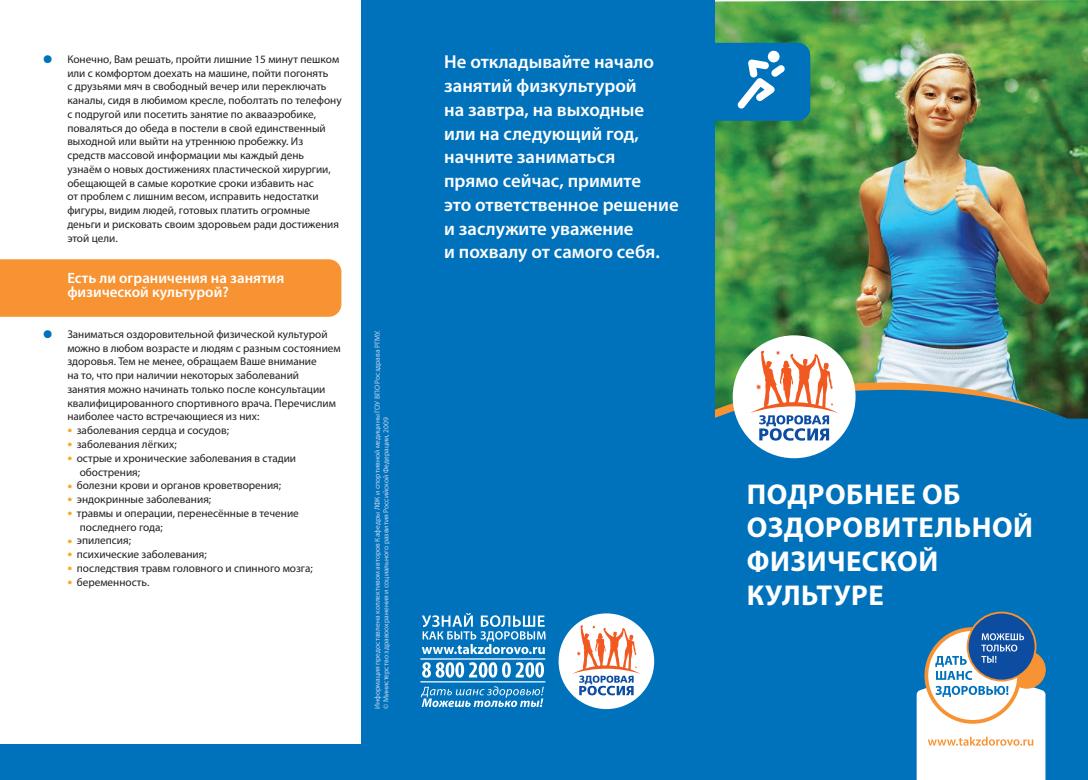
<style>
.page{position:relative;width:1088px;height:780px;background:#fff}
.page>*{position:absolute;margin:0;border:0;box-sizing:border-box;transform-origin:0 0}
.t1{font:37.5px "Myriad Pro";color:#0072bc}
.t2{font:700 28.75px/33.8px "Myriad Pro";letter-spacing:.02em;color:#fff}
.t3{font:600 18.75px/23.8px "Myriad Pro";color:#fff}
.t4{font:600 15px/13.8px "Myriad Pro";color:#fff}
.t5{font:11.25px/13.8px "Myriad Pro";color:#231f20}
.t6{font:7.5px/8.8px "Myriad Pro";color:#c6d5ed}
.s1{font-size:17.5px;color:#faab1a}
</style>
<div class="page">
<img style="left:714px;top:0;width:374px;height:390px">
<div style="left:0;top:744px;width:1088px;height:36px;background:#0072bc"></div>
<svg style="left:714px;top:382px;width:350px;height:8px;background:#ac9c6c"></svg>
<div style="left:714px;top:390px;width:374px;height:390px;background:#0072bc"></div>
<div style="left:361px;top:0;width:353px;height:780px;background:#0072bc"></div>
<div style="left:1008px;top:650px;width:38px;height:38px;border:1px solid #f79332;border-radius:50%"></div>
<div style="left:967px;top:612px;width:68px;height:68px;background:#0d4da1;border-radius:50%"></div>
<svg style="left:917px;top:633px;width:128px;height:147px"></svg>
<div style="left:0;top:259px;width:341px;height:58px;background:#f79332"></div>
<svg style="left:714px;top:43px;width:96px;height:77px;background:#1e82c2"></svg>
<div style="left:733px;top:335px;width:122px;height:123px;background:#fff;border-radius:50%"></div>
<svg style="left:750px;top:350px;width:88px;height:90px"></svg>
<div style="left:558px;top:613px;width:96px;height:96px;background:#fff;border-radius:50%"></div>
<svg style="left:572px;top:625px;width:68px;height:70px"></svg>
<svg style="left:421px;top:686px;width:123px;height:21px"></svg>
<svg style="left:422px;top:613px;width:124px;height:41px"></svg>
<svg style="left:422px;top:662px;width:122px;height:15px"></svg>
<hr style="left:420px;top:658px;width:125px;height:1px;background:#fff">
<hr style="left:420px;top:681px;width:125px;height:1px;background:#fff">
<h1 class="t1" style="left:43px;top:42px;width:12px">•</h1>
<p class="t5" style="left:67px;top:53px;width:276px">Конечно, Вам решать, пройти лишние 15 минут пешком или с комфортом доехать на машине, пойти погонять<br>с друзьями мяч в свободный вечер или переключать каналы, сидя в любимом кресле, поболтать по телефону с подругой или посетить занятие по аквааэробике, поваляться до обеда в постели в свой единственный выходной или выйти на утреннюю пробежку. Из средств массовой информации мы каждый день<br>узнаём о новых достижениях пластической хирургии, обещающей в самые короткие сроки избавить нас<br>от проблем с лишним весом, исправить недостатки фигуры, видим людей, готовых платить огромные деньги и рисковать своим здоровьем ради достижения этой цели.</p>
<h3 class="t4" style="left:67px;top:272px;width:218px">Есть ли ограничения на занятия физической культурой?</h3>
<h1 class="t1" style="left:43px;top:317px;width:12px">•</h1>
<p class="t5" style="left:67px;top:328px;width:275px">Заниматься оздоровительной физической культурой можно в любом возрасте и людям с разным состоянием здоровья. Тем не менее, обращаем Ваше внимание<br>на то, что при наличии некоторых заболеваний<br>занятия можно начинать только после консультации квалифицированного спортивного врача. Перечислим наиболее часто встречающиеся из них:</p>
<p class="t5" style="left:67px;top:424px;width:163px"><span class="s1">•</span> заболевания сердца и сосудов;</p>
<p class="t5" style="left:67px;top:438px;width:111px"><span class="s1">•</span> заболевания лёгких;</p>
<p class="t5" style="left:80px;top:452px;width:218px;text-indent:-12px"><span class="s1">•</span> острые и хронические заболевания в стадии обострения;</p>
<p class="t5" style="left:67px;top:479px;width:215px"><span class="s1">•</span> болезни крови и органов кроветворения;</p>
<p class="t5" style="left:67px;top:493px;width:145px"><span class="s1">•</span> эндокринные заболевания;</p>
<p class="t5" style="left:80px;top:507px;width:221px;text-indent:-12px"><span class="s1">•</span> травмы и операции, перенесённые в течение последнего года;</p>
<p class="t5" style="left:67px;top:534px;width:65px"><span class="s1">•</span> эпилепсия;</p>
<p class="t5" style="left:67px;top:548px;width:141px"><span class="s1">•</span> психические заболевания;</p>
<p class="t5" style="left:67px;top:562px;width:247px"><span class="s1">•</span> последствия травм головного и спинного мозга;</p>
<p class="t5" style="left:67px;top:575px;width:84px"><span class="s1">•</span> беременность.</p>
<p class="t6" style="left:373px;top:709px;width:380px;rotate:-90deg">Информация предоставлена коллективом авторов Кафедры ЛФК и спортивной медицины ГОУ ВПО Росздрава РГМУ. © Министерство здравоохранения и социального развития Российской Федерации, 2009</p>
<h3 class="t3" style="left:444px;top:51px;width:236px">Не откладывайте начало занятий физкультурой<br>на завтра, на выходные или на следующий год, начните заниматься<br>прямо сейчас, примите<br>это ответственное решение и заслужите уважение<br>и похвалу от самого себя.</h3>
<h2 class="t2" style="left:747px;top:479px;width:288px">ПОДРОБНЕЕ ОБ<br>ОЗДОРОВИТЕЛЬНОЙ<br>ФИЗИЧЕСКОЙ<br>КУЛЬТУРЕ</h2>
</div>
